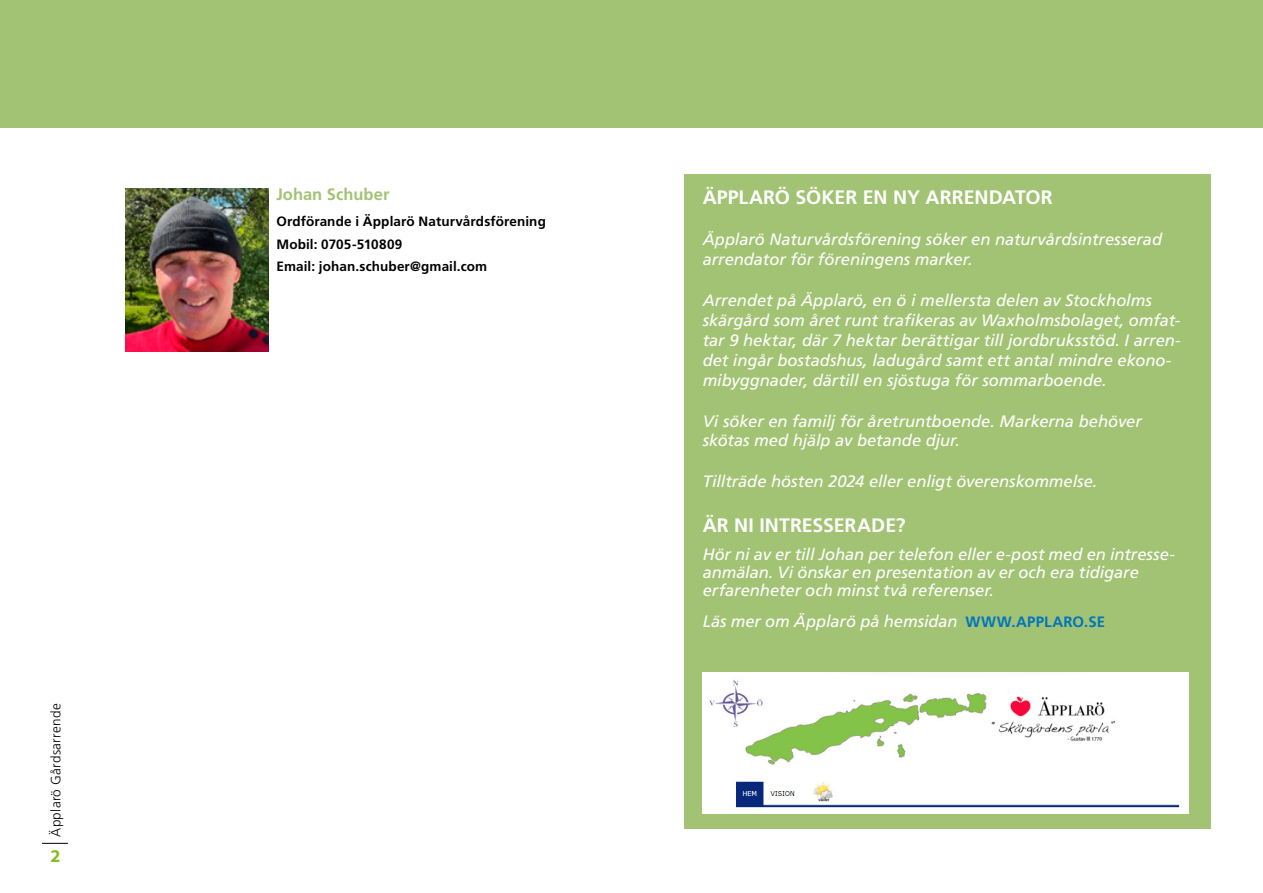
<style>
.page{position:relative;width:1263px;height:893px;background:#fff}
.page>*{position:absolute;margin:0;border:0;box-sizing:border-box;transform-origin:0 0}
.t1{font:700 19.5px "Frutiger LT Std";color:#fff}
.t2{font:700 18px "Myriad Pro";color:#86bc25}
.t3{font:italic 16.5px/19.8px "Frutiger LT Std";color:#fff}
.t4{font:700 16.5px "Frutiger LT Std";color:#a2c374}
.t5{font:700 13.5px/22.2px "Frutiger LT Std";letter-spacing:.01em;color:#000}
.t6{font:300 13.5px "Frutiger LT Std";letter-spacing:.02em;color:#000}
.s1{font-weight:700;font-style:normal;font-size:15px;color:#0075bc}
</style>
<div class="page">
<div style="left:0;top:0;width:1263px;height:128px;background:#a2c374"></div>
<div style="left:685px;top:174px;width:526px;height:655px;background:#a2c374"></div>
<svg style="left:42px;top:843px;width:26px;height:1px"></svg>
<img style="left:125px;top:188px;width:143px;height:163px">
<img style="left:703px;top:673px;width:485px;height:140px">
<p class="t6" style="left:48px;top:837px;width:135px;rotate:-90deg">Äpplarö Gårdsarrende</p>
<p class="t2" style="left:50px;top:844px;width:11px">2</p>
<p class="t4" style="left:276px;top:184px;width:115px">Johan Schuber</p>
<p class="t5" style="left:276px;top:211px;width:271px">Ordförande i Äpplarö Naturvårdsförening<br>Mobil: 0705-510809<br>Email: johan.schuber@gmail.com</p>
<p class="t1" style="left:703px;top:186px;width:352px">ÄPPLARÖ SÖKER EN NY ARRENDATOR</p>
<p class="t3" style="left:703px;top:230px;width:461px">Äpplarö Naturvårdsförening söker en naturvårdsintresserad arrendator för föreningens marker.</p>
<p class="t3" style="left:703px;top:291px;width:479px">Arrendet på Äpplarö, en ö i mellersta delen av Stockholms skärgård som året runt trafikeras av Waxholmsbolaget, omfat&shy;tar 9 hektar, där 7 hektar berättigar till jordbruksstöd. I arren&shy;det ingår bostadshus, ladugård samt ett antal mindre ekono&shy;mibyggnader, därtill en sjöstuga för sommarboende.</p>
<p class="t3" style="left:703px;top:411px;width:441px">Vi söker en familj för åretruntboende. Markerna behöver skötas med hjälp av betande djur.</p>
<p class="t3" style="left:703px;top:472px;width:396px">Tillträde hösten 2024 eller enligt överenskommelse.</p>
<p class="t1" style="left:703px;top:514px;width:204px">ÄR NI INTRESSERADE?</p>
<p class="t3" style="left:703px;top:545px;width:474px;line-height:18px">Hör ni av er till Johan per telefon eller e-post med en intresse&shy;anmälan. Vi önskar en presentation av er och era tidigare erfarenheter och minst två referenser.</p>
<p class="t3" style="left:703px;top:611px;width:404px">Läs mer om Äpplarö på hemsidan <span class="s1">WWW.APPLARO.SE</span></p>
</div>
